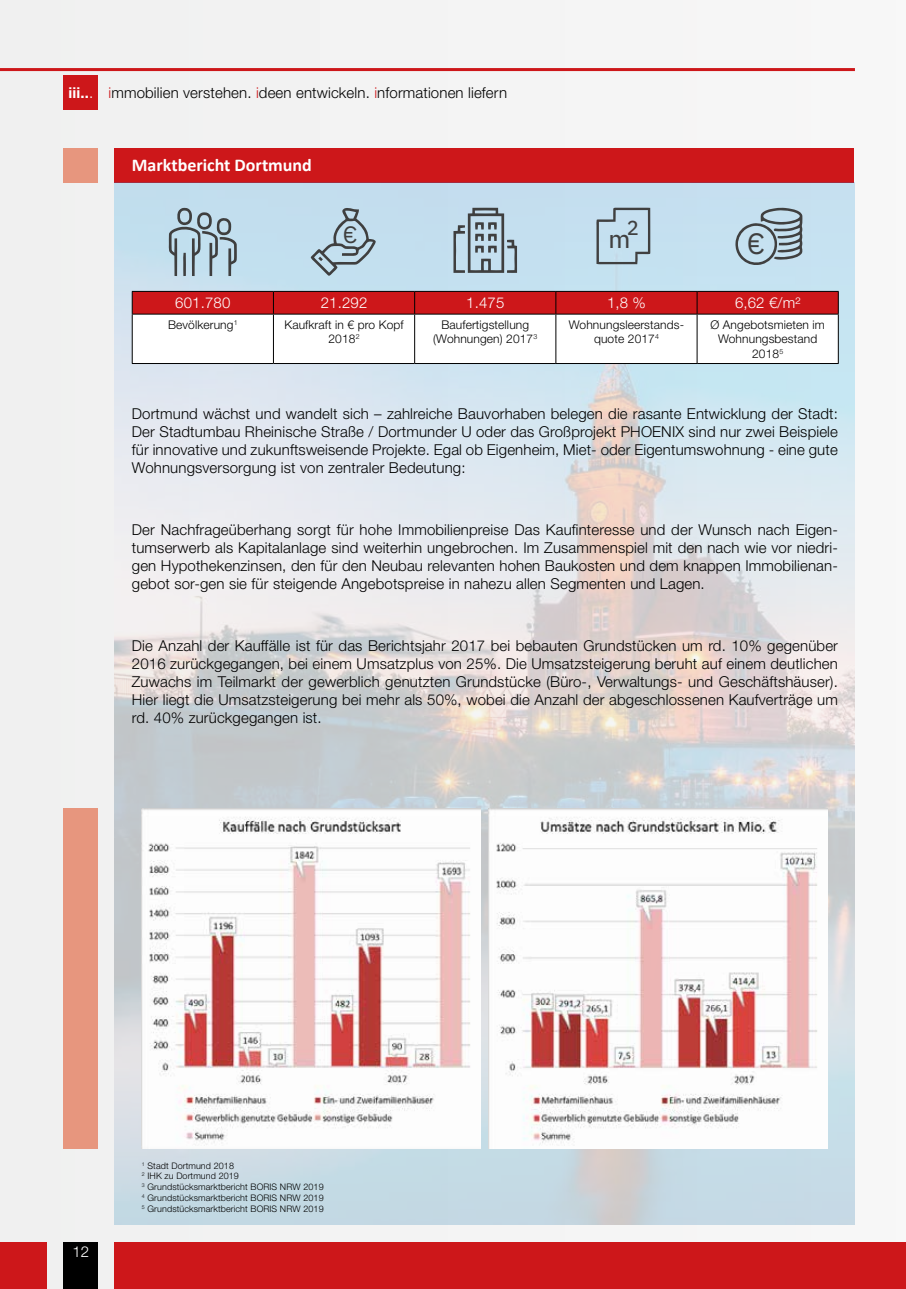
<style>
.page{position:relative;width:906px;height:1289px;background:#fff}
.page>*{position:absolute;margin:0;border:0;box-sizing:border-box;transform-origin:0 0}
.t1{font:29.4px "IBM Plex Sans";color:#3f3f3f}
.t2{font:25.05px "IBM Plex Sans Text";color:#404040}
.t3{font:23.7px "IBM Plex Sans";color:#3f3f3f}
.t4{font:20.25px "IBM Plex Sans Text";color:#404040}
.t5{font:700 18px "Calibri";color:#fff}
.t6{font:300 15px/18px "Helvetica Neue LT Std";letter-spacing:.01em;color:#000;text-align:justify}
.t7{font:300 15px "Helvetica Neue LT Std";letter-spacing:.01em;color:#fff}
.t8{font:300 12px/14.4px "Helvetica Neue LT Std";letter-spacing:.01em;color:#000;text-align:center}
.t9{font:300 9px/10.8px "Helvetica Neue LT Std";letter-spacing:.01em;color:#000}
.s1{font-weight:700;color:#fff}
.s2{color:#fff}
.s3{color:#cd171a}
</style>
<div class="page">
<div style="left:0;top:0;width:906px;height:1288px;background:#f2f2f2"></div>
<div style="left:64px;top:1242px;width:34px;height:46px;background:#000"></div>
<div style="left:115px;top:1242px;width:791px;height:46px;background:#cd171a"></div>
<hr style="left:0;top:68px;width:855px;height:3px;background:#cd171a">
<div style="left:64px;top:76px;width:34px;height:34px;background:#cd171a"></div>
<div style="left:0;top:1242px;width:47px;height:46px;background:#cd171a"></div>
<div style="left:64px;top:149px;width:34px;height:34px;background:#e7967e"></div>
<div style="left:114px;top:149px;width:739px;height:34px;background:#cd171a"></div>
<div style="left:64px;top:808px;width:34px;height:340px;background:#e7967e"></div>
<img style="left:115px;top:183px;width:740px;height:1041px">
<svg style="left:132px;top:291px;width:707px;height:72px"></svg>
<hr style="left:132px;top:314px;width:141px;height:1px;background:#000">
<hr style="left:132px;top:314px;width:1px;height:49px;background:#000">
<hr style="left:273px;top:314px;width:142px;height:1px;background:#000">
<hr style="left:273px;top:314px;width:1px;height:49px;background:#000">
<hr style="left:415px;top:314px;width:141px;height:1px;background:#000">
<hr style="left:414px;top:314px;width:1px;height:49px;background:#000">
<hr style="left:556px;top:314px;width:141px;height:1px;background:#000">
<hr style="left:555px;top:314px;width:1px;height:49px;background:#000">
<hr style="left:697px;top:314px;width:141px;height:1px;background:#000">
<hr style="left:696px;top:314px;width:1px;height:49px;background:#000">
<hr style="left:838px;top:314px;width:1px;height:49px;background:#000">
<hr style="left:132px;top:363px;width:141px;height:1px;background:#000">
<hr style="left:273px;top:363px;width:142px;height:1px;background:#000">
<hr style="left:415px;top:363px;width:141px;height:1px;background:#000">
<hr style="left:556px;top:363px;width:141px;height:1px;background:#000">
<hr style="left:697px;top:363px;width:141px;height:1px;background:#000">
<svg style="left:169px;top:208px;width:68px;height:68px;background:#a0b6c1"></svg>
<svg style="left:311px;top:208px;width:65px;height:68px;background:#abc3d0"></svg>
<svg style="left:453px;top:208px;width:64px;height:65px;background:#9cafba"></svg>
<svg style="left:596px;top:208px;width:54px;height:56px;background:#b0c7d4"></svg>
<svg style="left:735px;top:208px;width:68px;height:57px;background:#a4b9c5"></svg>
<img style="left:142px;top:808px;width:339px;height:340px">
<img style="left:489px;top:808px;width:339px;height:340px">
<p class="t6" style="left:68px;top:83px;width:440px"><span class="s1">iii..</span><span class="s2">.</span> <span class="s3">i</span>mmobilien verstehen. <span class="s3">i</span>deen entwickeln. <span class="s3">i</span>nformationen liefern</p>
<p class="t5" style="left:132px;top:153px;width:181px">Marktbericht Dortmund</p>
<h3 class="t4" style="left:627px;top:212px;width:14px">2</h3>
<h3 class="t3" style="left:343px;top:216px;width:16px">€</h3>
<h2 class="t2" style="left:608px;top:219px;width:23px">m</h2>
<h1 class="t1" style="left:747px;top:221px;width:20px">€</h1>
<p class="t7" style="left:175px;top:293px;width:57px">601.780</p>
<p class="t7" style="left:321px;top:293px;width:48px">21.292</p>
<p class="t7" style="left:466px;top:293px;width:40px">1.475</p>
<p class="t7" style="left:607px;top:293px;width:40px">1,8 %</p>
<p class="t7" style="left:735px;top:293px;width:67px">6,62 €/m²</p>
<p class="t8" style="left:168px;top:317px;width:71px">Bevölkerung<sup>1</sup></p>
<p class="t8" style="left:284px;top:317px;width:121px">Kaufkraft in € pro Kopf<br>2018<sup>2</sup></p>
<p class="t8" style="left:433px;top:317px;width:106px">Baufertigstellung (Wohnungen) 2017<sup>3</sup></p>
<p class="t8" style="left:569px;top:317px;width:117px">Wohnungsleerstands&shy;quote 2017<sup>4</sup></p>
<p class="t8" style="left:710px;top:317px;width:116px">Ø Angebotsmieten im<br>Wohnungsbestand<br>2018<sup>5</sup></p>
<p class="t6" style="left:132px;top:405px;width:707px">Dortmund wächst und wandelt sich – zahlreiche Bauvorhaben belegen die rasante Entwicklung der Stadt:<br>Der Stadtumbau Rheinische Straße / Dortmunder U oder das Großprojekt PHOENIX sind nur zwei Beispiele für innovative und zukunftsweisende Projekte. Egal ob Eigenheim, Miet- oder Eigentumswohnung - eine gute Wohnungsversorgung ist von zentraler Bedeutung:</p>
<p class="t6" style="left:132px;top:520px;width:707px">Der Nachfrageüberhang sorgt für hohe Immobilienpreise Das Kaufinteresse und der Wunsch nach Eigen&shy;tumserwerb als Kapitalanlage sind weiterhin ungebrochen. Im Zusammenspiel mit den nach wie vor niedri&shy;gen Hypothekenzinsen, den für den Neubau relevanten hohen Baukosten und dem knappen Immobilienan&shy;gebot sor-gen sie für steigende Angebotspreise in nahezu allen Segmenten und Lagen.</p>
<p class="t6" style="left:132px;top:636px;width:707px">Die Anzahl der Kauffälle ist für das Berichtsjahr 2017 bei bebauten Grundstücken um rd. 10% gegenüber 2016 zurückgegangen, bei einem Umsatzplus von 25%. Die Umsatzsteigerung beruht auf einem deutlichen Zuwachs im Teilmarkt der gewerblich genutzten Grundstücke (Büro-, Verwaltungs- und Geschäftshäuser).<br>Hier liegt die Umsatzsteigerung bei mehr als 50%, wobei die Anzahl der abgeschlossenen Kaufverträge um rd. 40% zurückgegangen ist.</p>
<p class="t7" style="left:72px;top:1242px;width:18px">12</p>
<p class="t9" style="left:142px;top:1159px;width:183px"><sup>1</sup> Stadt Dortmund 2018<br><sup>2</sup> IHK zu Dortmund 2019<br><sup>3</sup> Grundstücksmarktbericht BORIS NRW 2019<br><sup>4</sup> Grundstücksmarktbericht BORIS NRW 2019<br><sup>5</sup> Grundstücksmarktbericht BORIS NRW 2019</p>
</div>
